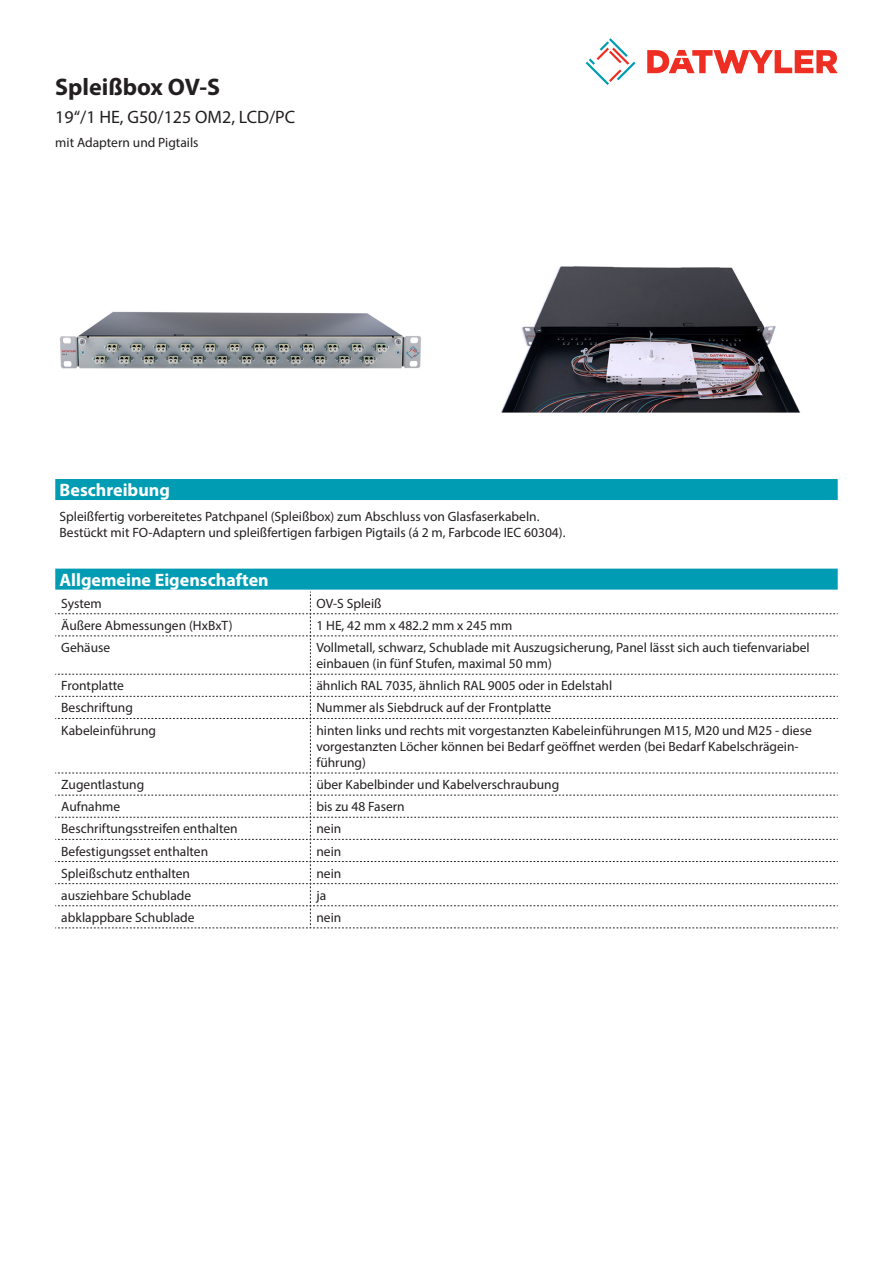
<style>
.page{position:relative;width:893px;height:1263px;background:#fff}
.page>*{position:absolute;margin:0;border:0;box-sizing:border-box;transform-origin:0 0}
.Product_Head{font:700 24px "Myriad Pro";color:#231f20}
.Standard_Head_Proper{font:700 18px "Myriad Pro";color:#fff}
.SubHead{font:18px "Myriad Pro";color:#231f20}
.myriad_light_propert{font:13.5px/16.2px "Myriad Pro";color:#231f20}
.Standard_text{font:13.5px/16.2px "Myriad Pro";color:#231f20}
</style>
<div class="page">
<svg style="left:586px;top:38px;width:49px;height:47px"></svg>
<svg style="left:647px;top:50px;width:191px;height:23px"></svg>
<img style="left:59px;top:311px;width:362px;height:58px">
<img style="left:501px;top:266px;width:299px;height:147px">
<div style="left:55px;top:479px;width:783px;height:21px;background:#009cb3"></div>
<div style="left:55px;top:569px;width:783px;height:21px;background:#009cb3"></div>
<svg style="left:55px;top:592px;width:783px;height:337px"></svg>
<p class="Product_Head" style="left:55px;top:71px;width:166px">Spleißbox OV-S</p>
<p class="SubHead" style="left:55px;top:105px;width:242px">19‘‘/1 HE, G50/125 OM2, LCD/PC</p>
<p class="Standard_text" style="left:55px;top:134px;width:145px">mit Adaptern und Pigtails</p>
<p class="Standard_Head_Proper" style="left:60px;top:478px;width:112px">Beschreibung</p>
<p class="Standard_text" style="left:60px;top:508px;width:507px">Spleißfertig vorbereitetes Patchpanel (Spleißbox) zum Abschluss von Glasfaserkabeln.<br>Bestückt mit FO-Adaptern und spleißfertigen farbigen Pigtails (á 2 m, Farbcode IEC 60304).</p>
<p class="Standard_Head_Proper" style="left:60px;top:568px;width:211px">Allgemeine Eigenschaften</p>
<p class="myriad_light_propert" style="left:61px;top:595px;width:42px">System</p>
<p class="myriad_light_propert" style="left:316px;top:595px;width:67px">OV-S Spleiß</p>
<p class="myriad_light_propert" style="left:61px;top:617px;width:173px">Äußere Abmessungen (HxBxT)</p>
<p class="myriad_light_propert" style="left:316px;top:617px;width:198px">1 HE, 42 mm x 482.2 mm x 245 mm</p>
<p class="myriad_light_propert" style="left:61px;top:639px;width:51px">Gehäuse</p>
<p class="myriad_light_propert" style="left:316px;top:639px;width:495px">Vollmetall, schwarz, Schublade mit Auszugsicherung, Panel lässt sich auch tiefenvariabel einbauen (in fünf Stufen, maximal 50 mm)</p>
<p class="myriad_light_propert" style="left:61px;top:677px;width:64px">Frontplatte</p>
<p class="myriad_light_propert" style="left:316px;top:677px;width:297px">ähnlich RAL 7035, ähnlich RAL 9005 oder in Edelstahl</p>
<p class="myriad_light_propert" style="left:61px;top:700px;width:73px">Beschriftung</p>
<p class="myriad_light_propert" style="left:316px;top:700px;width:236px">Nummer als Siebdruck auf der Frontplatte</p>
<p class="myriad_light_propert" style="left:61px;top:722px;width:96px">Kabeleinführung</p>
<p class="myriad_light_propert" style="left:316px;top:722px;width:497px">hinten links und rechts mit vorgestanzten Kabeleinführungen M15, M20 und M25 - diese vorgestanzten Löcher können bei Bedarf geöffnet werden (bei Bedarf Kabelschrägein&shy;führung)</p>
<p class="myriad_light_propert" style="left:61px;top:776px;width:85px">Zugentlastung</p>
<p class="myriad_light_propert" style="left:316px;top:776px;width:244px">über Kabelbinder und Kabelverschraubung</p>
<p class="myriad_light_propert" style="left:61px;top:798px;width:60px">Aufnahme</p>
<p class="myriad_light_propert" style="left:316px;top:798px;width:90px">bis zu 48 Fasern</p>
<p class="myriad_light_propert" style="left:61px;top:820px;width:178px">Beschriftungsstreifen enthalten</p>
<p class="myriad_light_propert" style="left:316px;top:820px;width:26px">nein</p>
<p class="myriad_light_propert" style="left:61px;top:843px;width:148px">Befestigungsset enthalten</p>
<p class="myriad_light_propert" style="left:316px;top:843px;width:26px">nein</p>
<p class="myriad_light_propert" style="left:61px;top:865px;width:130px">Spleißschutz enthalten</p>
<p class="myriad_light_propert" style="left:316px;top:865px;width:26px">nein</p>
<p class="myriad_light_propert" style="left:61px;top:887px;width:132px">ausziehbare Schublade</p>
<p class="myriad_light_propert" style="left:316px;top:887px;width:11px">ja</p>
<p class="myriad_light_propert" style="left:61px;top:909px;width:135px">abklappbare Schublade</p>
<p class="myriad_light_propert" style="left:316px;top:909px;width:26px">nein</p>
</div>
